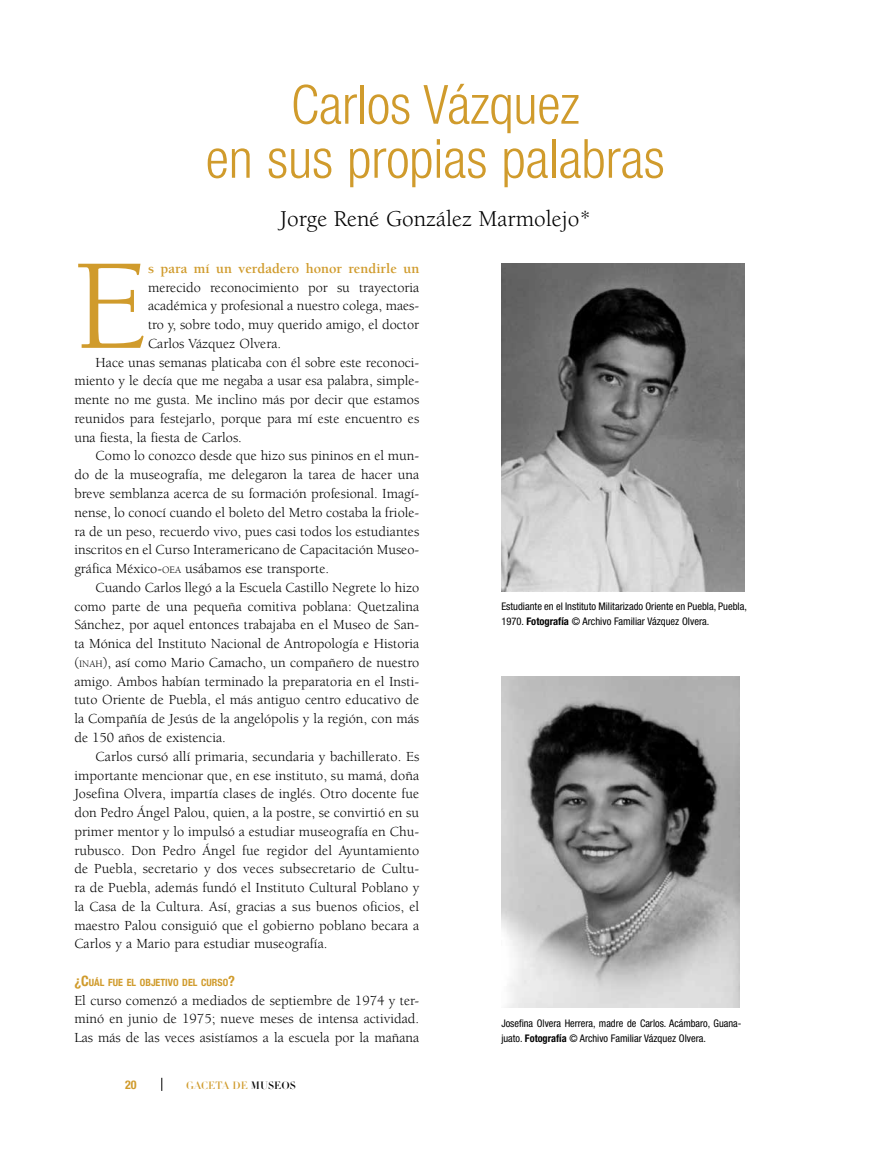
<style>
.page{position:relative;width:881px;height:1149px;background:#fff}
.page>*{position:absolute;margin:0;border:0;box-sizing:border-box;transform-origin:0 0}
.t1{font:132.3px "Berkeley Std";color:#d09b2c}
.t2{font:300 condensed 54px/54px "Helvetica Neue LT Std";color:#d09b2c;text-align:center}
.t3{font:23.25px "Berkeley Std";color:#000}
.t4{font:14.25px/18.8px "Berkeley Std";color:#000;text-align:justify}
.t5{font:700 14.25px "Berkeley Std";color:#d09b2c}
.t6{font:700 condensed 12px "Helvetica Neue LT Std";color:#d09b2c}
.t7{font:condensed 10.5px/15px "Helvetica Neue LT Std";color:#000}
.t8{font:10.5px "Didot LT Std Headline";color:#d09b2c}
.t9{font:700 condensed 10.05px "Helvetica Neue";color:#d09b2c}
.s1{font-size:10.05px}
.s2{font-size:14.25px}
.s3{color:#000}
.s4{font-weight:700}
</style>
<div class="page">
<svg style="left:161px;top:1077px;width:1px;height:13px"></svg>
<img style="left:501px;top:676px;width:237px;height:331px">
<img style="left:501px;top:264px;width:242px;height:327px">
<h2 class="t2" style="left:206px;top:77px;width:460px">Carlos Vázquez<br>en sus propias palabras</h2>
<h3 class="t3" style="left:280px;top:206px;width:312px">Jorge René González Marmolejo*</h3>
<h1 class="t1" style="left:74px;top:235px;width:75px">E</h1>
<p class="t5" style="left:148px;top:260px;width:273px">s para mí un verdadero honor rendirle un</p>
<p class="t4" style="left:148px;top:278px;width:273px">merecido reconocimiento por su trayectoria</p>
<p class="t4" style="left:148px;top:296px;width:273px">académica y profesional a nuestro colega, maes-</p>
<p class="t4" style="left:148px;top:315px;width:273px">tro y, sobre todo, muy querido amigo, el doctor</p>
<p class="t4" style="left:148px;top:334px;width:135px">Carlos Vázquez Olvera.</p>
<p class="t4" style="left:96px;top:353px;width:325px">Hace unas semanas platicaba con él sobre este reconoci-</p>
<p class="t4" style="left:74px;top:371px;width:346px">miento y le decía que me negaba a usar esa palabra, simple-</p>
<p class="t4" style="left:74px;top:390px;width:346px">mente no me gusta. Me inclino más por decir que estamos</p>
<p class="t4" style="left:74px;top:409px;width:346px">reunidos para festejarlo, porque para mí este encuentro es</p>
<p class="t4" style="left:74px;top:428px;width:169px">una fiesta, la fiesta de Carlos.</p>
<p class="t4" style="left:96px;top:446px;width:325px">Como lo conozco desde que hizo sus pininos en el mun-</p>
<p class="t4" style="left:74px;top:465px;width:346px">do de la museografía, me delegaron la tarea de hacer una</p>
<p class="t4" style="left:74px;top:484px;width:346px">breve semblanza acerca de su formación profesional. Imagí-</p>
<p class="t4" style="left:74px;top:503px;width:346px">nense, lo conocí cuando el boleto del Metro costaba la friole-</p>
<p class="t4" style="left:74px;top:521px;width:346px">ra de un peso, recuerdo vivo, pues casi todos los estudiantes</p>
<p class="t4" style="left:74px;top:540px;width:346px">inscritos en el Curso Interamericano de Capacitación Museo-</p>
<p class="t4" style="left:74px;top:559px;width:256px">gráfica México-<span class="s1">OEA</span> usábamos ese transporte.</p>
<p class="t4" style="left:96px;top:578px;width:325px">Cuando Carlos llegó a la Escuela Castillo Negrete lo hizo</p>
<p class="t4" style="left:74px;top:596px;width:346px">como parte de una pequeña comitiva poblana: Quetzalina</p>
<p class="t4" style="left:74px;top:615px;width:346px">Sánchez, por aquel entonces trabajaba en el Museo de San-</p>
<p class="t4" style="left:74px;top:634px;width:346px">ta Mónica del Instituto Nacional de Antropología e Historia</p>
<p class="t4" style="left:74px;top:653px;width:346px">(<span class="s1">INAH</span>), así como Mario Camacho, un compañero de nuestro</p>
<p class="t4" style="left:74px;top:671px;width:346px">amigo. Ambos habían terminado la preparatoria en el Insti-</p>
<p class="t4" style="left:74px;top:690px;width:346px">tuto Oriente de Puebla, el más antiguo centro educativo de</p>
<p class="t4" style="left:74px;top:709px;width:346px">la Compañía de Jesús de la angelópolis y la región, con más</p>
<p class="t4" style="left:74px;top:728px;width:153px">de 150 años de existencia.</p>
<p class="t4" style="left:96px;top:746px;width:325px">Carlos cursó allí primaria, secundaria y bachillerato. Es</p>
<p class="t4" style="left:74px;top:765px;width:346px">importante mencionar que, en ese instituto, su mamá, doña</p>
<p class="t4" style="left:74px;top:784px;width:346px">Josefina Olvera, impartía clases de inglés. Otro docente fue</p>
<p class="t4" style="left:74px;top:803px;width:346px">don Pedro Ángel Palou, quien, a la postre, se convirtió en su</p>
<p class="t4" style="left:74px;top:821px;width:346px">primer mentor y lo impulsó a estudiar museografía en Chu-</p>
<p class="t4" style="left:74px;top:840px;width:346px">rubusco. Don Pedro Ángel fue regidor del Ayuntamiento</p>
<p class="t4" style="left:74px;top:859px;width:346px">de Puebla, secretario y dos veces subsecretario de Cultu-</p>
<p class="t4" style="left:74px;top:878px;width:346px">ra de Puebla, además fundó el Instituto Cultural Poblano y</p>
<p class="t4" style="left:74px;top:897px;width:346px">la Casa de la Cultura. Así, gracias a sus buenos oficios, el</p>
<p class="t4" style="left:74px;top:915px;width:346px">maestro Palou consiguió que el gobierno poblano becara a</p>
<p class="t4" style="left:74px;top:934px;width:254px">Carlos y a Mario para estudiar museografía.</p>
<p class="t9" style="left:74px;top:973px;width:162px"><span class="s2">¿C</span>UÁL FUE EL OBJETIVO DEL CURSO<span class="s2">?</span></p>
<p class="t4" style="left:74px;top:990px;width:346px">El curso comenzó a mediados de septiembre de 1974 y ter&shy;minó en junio de 1975; nueve meses de intensa actividad.<br>Las más de las veces asistíamos a la escuela por la mañana</p>
<p class="t6" style="left:125px;top:1077px;width:13px">20</p>
<p class="t8" style="left:186px;top:1078px;width:111px">GACETA DE <span class="s3">MUSEOS</span></p>
<p class="t7" style="left:501px;top:598px;width:247px">Estudiante en el Instituto Militarizado Oriente en Puebla, Puebla,<br>1970. <span class="s4">Fotografía</span> © Archivo Familiar Vázquez Olvera.</p>
<p class="t7" style="left:501px;top:1015px;width:241px">Josefina Olvera Herrera, madre de Carlos. Acámbaro, Guana&shy;juato. <span class="s4">Fotografía</span> © Archivo Familiar Vázquez Olvera.</p>
</div>
